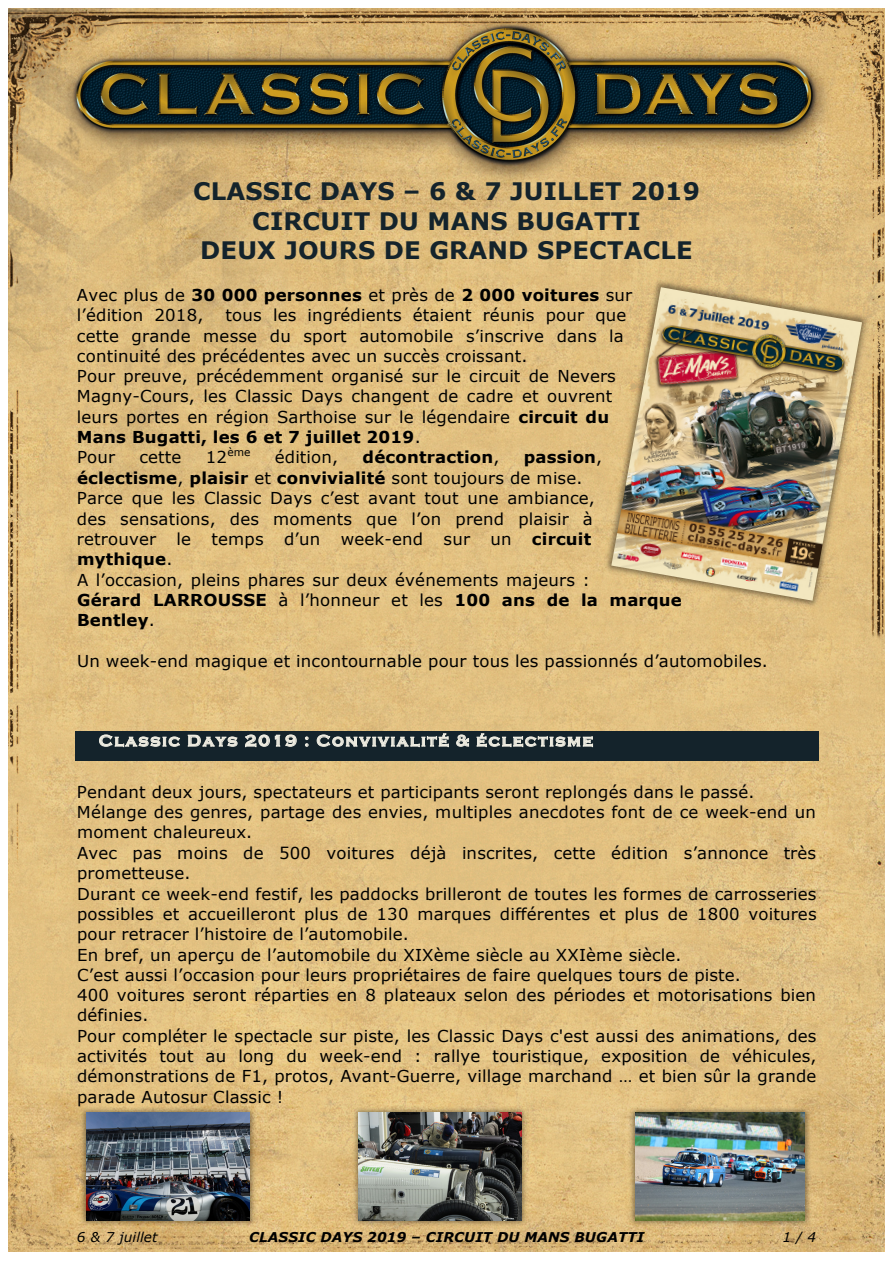
<style>
.page{position:relative;width:893px;height:1263px;background:#fff}
.page>*{position:absolute;margin:0;border:0;box-sizing:border-box;transform-origin:0 0}
.t1{font:700 24px/29.5px "Verdana";letter-spacing:.005em;color:#14232b;text-align:center}
.t2{font:16.35px/20.2px "Verdana";letter-spacing:.01em;color:#000}
.t3{font:700 16.35px "Copperplate Gothic";letter-spacing:.095em;color:#eeece1}
.t4{font:700 16.35px "Verdana";letter-spacing:.01em;color:#000}
.t5{font:italic 700 13.5px "Verdana";letter-spacing:.01em;color:#000}
.t6{font:italic 13.5px "Verdana";letter-spacing:.005em;color:#000}
.t7{font:10.65px "Verdana";color:#000}
.s1{font-weight:700}
.s2{font-weight:400}
</style>
<div class="page">
<img style="left:9px;top:9px;width:875px;height:1243px">
<img style="left:601px;top:276px;width:272px;height:336px">
<img style="left:611px;top:287px;width:251px;height:314px">
<div style="left:75px;top:731px;width:743px;height:28px;background:#14232b"></div>
<svg style="left:99px;top:735px;width:81px;height:12px"></svg>
<svg style="left:188px;top:735px;width:49px;height:12px"></svg>
<svg style="left:245px;top:735px;width:52px;height:12px"></svg>
<svg style="left:305px;top:736px;width:4px;height:11px"></svg>
<svg style="left:317px;top:733px;width:132px;height:14px"></svg>
<svg style="left:456px;top:735px;width:13px;height:12px"></svg>
<svg style="left:477px;top:733px;width:116px;height:14px"></svg>
<hr style="left:75px;top:759px;width:743px;height:2px;background:#14232b">
<img style="left:77px;top:1106px;width:182px;height:119px">
<img style="left:86px;top:1113px;width:163px;height:107px">
<img style="left:349px;top:1106px;width:182px;height:119px">
<img style="left:359px;top:1113px;width:162px;height:107px">
<img style="left:626px;top:1106px;width:188px;height:119px">
<img style="left:635px;top:1113px;width:170px;height:107px">
<p class="t1" style="left:193px;top:177px;width:508px">CLASSIC DAYS – 6 &amp; 7 JUILLET 2019<br>CIRCUIT DU MANS BUGATTI<br>DEUX JOURS DE GRAND SPECTACLE</p>
<p class="t2" style="left:77px;top:284px;width:557px">Avec plus de <span class="s1">30 000 personnes</span> et près de <span class="s1">2 000 voitures</span> sur l’édition 2018,</p>
<p class="t2" style="left:77px;top:305px;width:551px;text-indent:149px">tous les ingrédients étaient réunis pour que cette grande messe du sport automobile s’inscrive dans la continuité des précédentes avec un succès croissant.<br>Pour preuve, précédemment organisé sur le circuit de Nevers Magny-Cours, les Classic Days changent de cadre et ouvrent leurs portes en région Sarthoise sur le légendaire <span class="s1">circuit du Mans Bugatti, les 6 et 7 juillet 2019</span>.<br>Pour</p>
<p class="t2" style="left:139px;top:447px;width:43px">cette</p>
<p class="t2" style="left:206px;top:447px;width:23px">12</p>
<p class="t7" style="left:227px;top:445px;width:25px">ème</p>
<p class="t2" style="left:275px;top:447px;width:65px">édition,</p>
<p class="t4" style="left:363px;top:447px;width:138px">décontraction<span class="s2">,</span></p>
<p class="t2" style="left:77px;top:447px;width:606px;text-indent:447px"><span class="s1">passion</span>, <span class="s1">éclectisme</span>, <span class="s1">plaisir</span> et <span class="s1">convivialité</span> sont toujours de mise.<br>Parce que les Classic Days c’est avant tout une ambiance,<br>des sensations, des moments que l’on prend plaisir à<br>retrouver le temps d’un week-end sur un <span class="s1">circuit mythique</span>.<br>A l’occasion, pleins phares sur deux événements majeurs :<br><span class="s1">Gérard LARROUSSE</span> à l’honneur et les <span class="s1">100 ans de la marque Bentley</span>.</p>
<p class="t2" style="left:77px;top:650px;width:692px">Un week-end magique et incontournable pour tous les passionnés d’automobiles.</p>
<p class="t3" style="left:99px;top:732px;width:496px">Classic Days 2019 : Convivialité &amp; éclectisme</p>
<p class="t2" style="left:77px;top:781px;width:741px">Pendant deux jours, spectateurs et participants seront replongés dans le passé.<br>Mélange des genres, partage des envies, multiples anecdotes font de ce week-end un moment chaleureux.<br>Avec pas moins de 500 voitures déjà inscrites, cette édition s’annonce très prometteuse.<br>Durant ce week-end festif, les paddocks brilleront de toutes les formes de carrosseries possibles et accueilleront plus de 130 marques différentes et plus de 1800 voitures pour retracer l’histoire de l’automobile.<br>En bref, un aperçu de l’automobile du XIXème siècle au XXIème siècle.<br>C’est aussi l’occasion pour leurs propriétaires de faire quelques tours de piste.<br>400 voitures seront réparties en 8 plateaux selon des périodes et motorisations bien définies.<br>Pour compléter le spectacle sur piste, les Classic Days c'est aussi des animations, des activités tout au long du week-end : rallye touristique, exposition de véhicules, démonstrations de F1, protos, Avant-Guerre, village marchand … et bien sûr la grande parade Autosur Classic !</p>
<p class="t6" style="left:77px;top:1228px;width:82px">6 &amp; 7 juillet</p>
<p class="t5" style="left:249px;top:1228px;width:397px">CLASSIC DAYS 2019 – CIRCUIT DU MANS BUGATTI</p>
<p class="t6" style="left:783px;top:1228px;width:35px">1 / 4</p>
</div>
